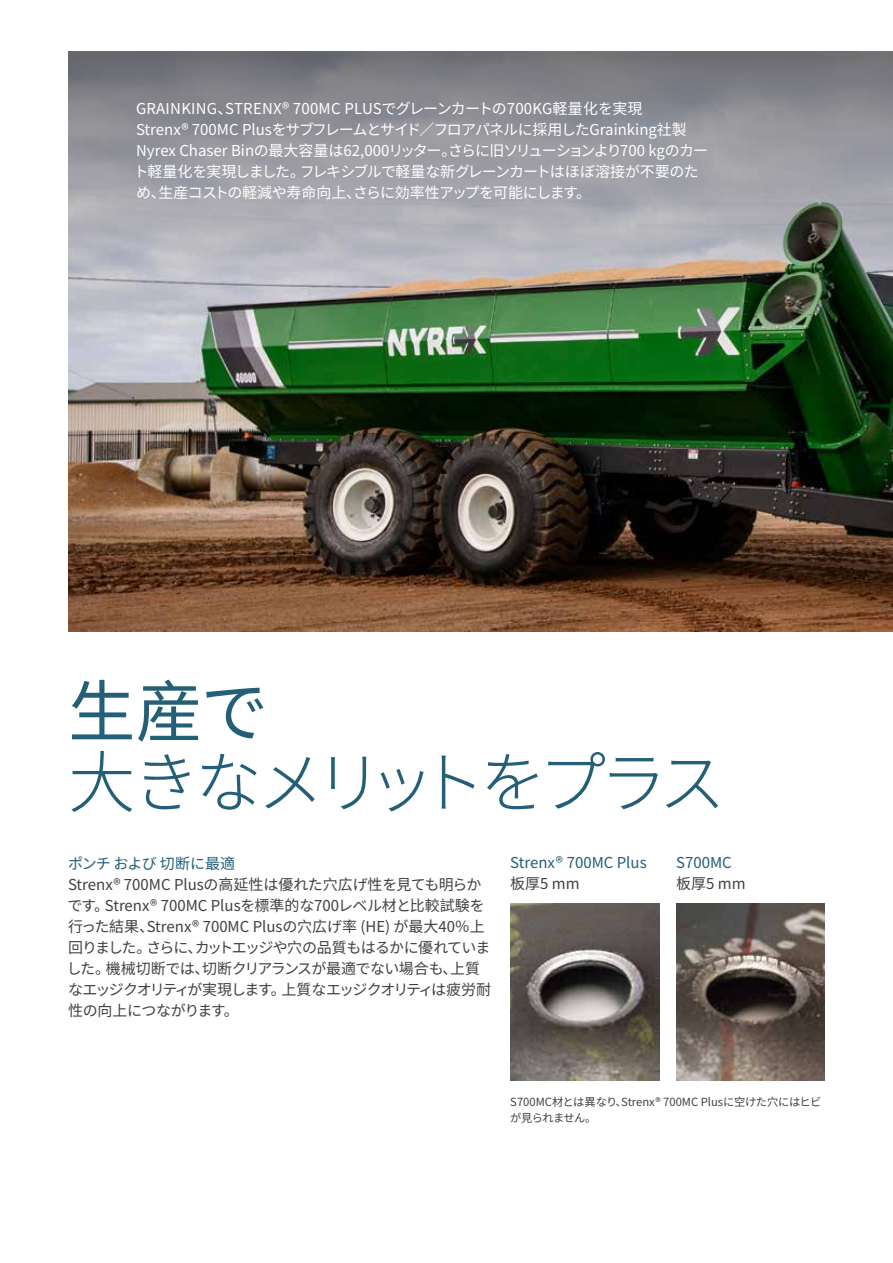
<style>
.page{position:relative;width:893px;height:1263px;background:#fff}
.page>*{position:absolute;margin:0;border:0;box-sizing:border-box;transform-origin:0 0}
.t1{font:300 67.5px "Noto Sans CJ Ksc";letter-spacing:-.11em;color:#235f77}
.t2{font:67.5px "Noto Sans CJ Ksc";color:#235f77}
.t3{font:15px/21px "Noto Sans CJ Ksc";letter-spacing:-.02em;color:#414045}
.t4{font:15px/21px "Noto Sans CJ Ksc";letter-spacing:-.015em;color:#fff}
.t5{font:15px "Noto Sans CJ Ksc";color:#235f77}
.t6{font:15px "Noto Sans CJ Ksc";letter-spacing:-.035em;color:#235f77}
.t7{font:11.25px/15.8px "Noto Sans CJ Ksc";letter-spacing:-.005em;color:#414045}
</style>
<div class="page">
<img style="left:68px;top:341px;width:825px;height:290px">
<svg style="left:68px;top:51px;width:825px;height:290px;background:#8f9492"></svg>
<img style="left:676px;top:904px;width:149px;height:176px">
<img style="left:510px;top:904px;width:149px;height:176px">
<p class="t4" style="left:134px;top:98px;width:576px">GRAINKING、STRENX® 700MC PLUSでグレーンカートの700KG軽量化を実現<br>Strenx® 700MC Plusをサブフレームとサイド／フロアパネルに採用したGrainking社製Nyrex Chaser Binの最大容量は62,000リッター。さらに旧ソリューションより700 kgのカート軽量化を実現しました。フレキシブルで軽量な新グレーンカートはほぼ溶接が不要のため、生産コストの軽減や寿命向上、さらに効率性アップを可能にします。</p>
<h1 class="t2" style="left:68px;top:673px;width:202px">生産で</h1>
<h1 class="t1" style="left:68px;top:744px;width:659px">大きなメリットをプラス</h1>
<p class="t6" style="left:68px;top:855px;width:169px">ポンチ および 切断に最適</p>
<p class="t3" style="left:67px;top:874px;width:426px">Strenx® 700MC Plusの高延性は優れた穴広げ性を見ても明らかです。Strenx® 700MC Plusを標準的な700レベル材と比較試験を行った結果、Strenx® 700MC Plusの穴広げ率 (HE) が最大40％上回りました。さらに、カットエッジや穴の品質もはるかに優れていました。機械切断では、切断クリアランスが最適でない場合も、上質なエッジクオリティが実現します。上質なエッジクオリティは疲労耐性の向上につながります。</p>
<p class="t5" style="left:510px;top:854px;width:138px">Strenx® 700MC Plus</p>
<p class="t3" style="left:510px;top:873px;width:71px">板厚5 mm</p>
<p class="t5" style="left:676px;top:854px;width:57px">S700MC</p>
<p class="t3" style="left:676px;top:873px;width:71px">板厚5 mm</p>
<p class="t7" style="left:510px;top:1095px;width:313px">S700MC材とは異なり、Strenx® 700MC Plusに空けた穴にはヒビが見られません。</p>
</div>
